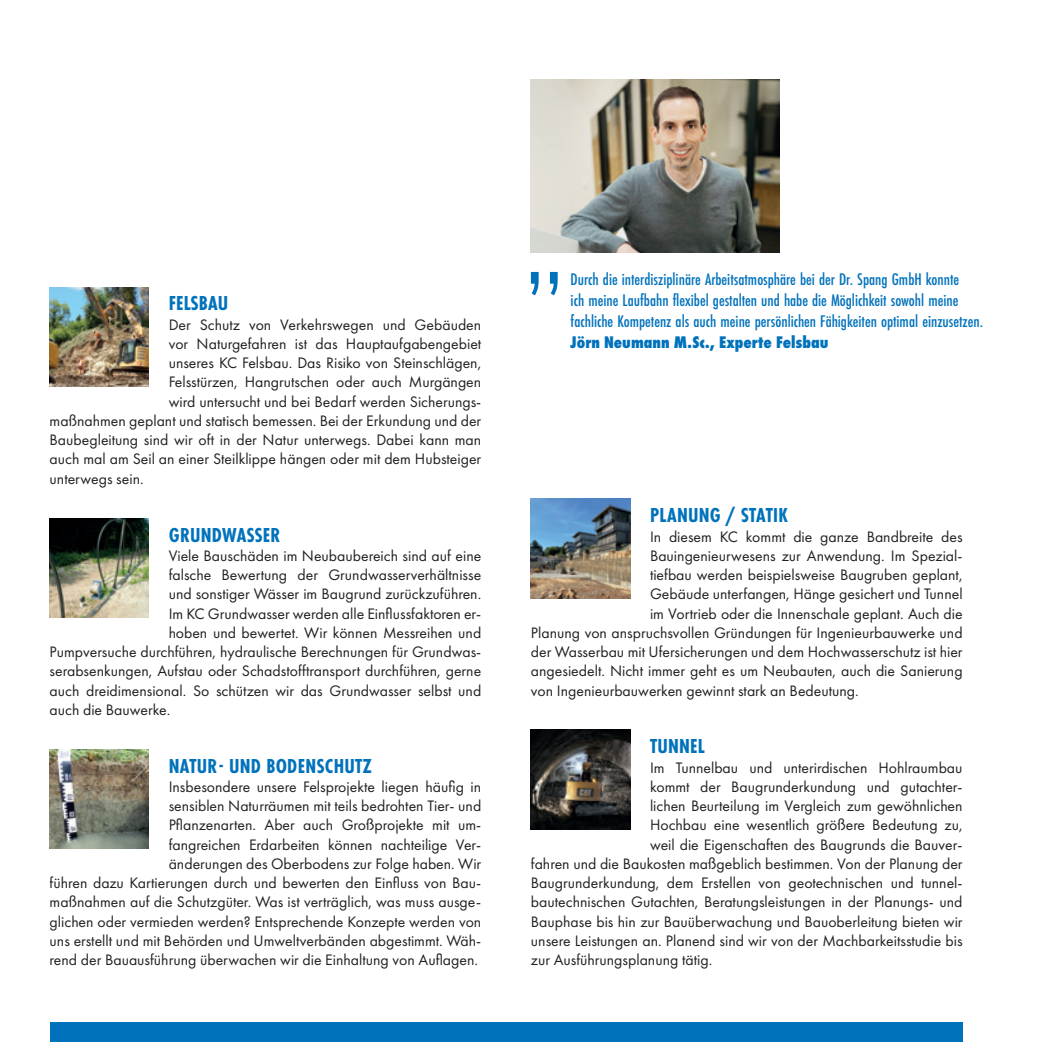
<style>
.page{position:relative;width:1042px;height:1042px;background:#fff}
.page>*{position:absolute;margin:0;border:0;box-sizing:border-box;transform-origin:0 0}
.t1{font:700 21px "Futura PT Cond";letter-spacing:.01em;color:#0072bc}
.t2{font:500 17.5px/21px "Futura PT Cond";color:#0072bc}
.t3{font:800 17.5px "Futura PT Cond";color:#0072bc}
.t4{font:15.75px/19.2px "Futura PT";color:#231f20;text-align:right}
</style>
<div class="page">
<img style="left:531px;top:79px;width:248px;height:174px">
<svg style="left:531px;top:272px;width:27px;height:23px"></svg>
<img style="left:50px;top:287px;width:99px;height:100px">
<img style="left:50px;top:518px;width:99px;height:99px">
<img style="left:531px;top:730px;width:99px;height:99px">
<img style="left:50px;top:749px;width:99px;height:100px">
<img style="left:531px;top:499px;width:99px;height:99px">
<div style="left:50px;top:1022px;width:912px;height:20px;background:#0072bc"></div>
<h1 class="t1" style="left:169px;top:291px;width:61px">FELSBAU</h1>
<p class="t4" style="left:169px;top:315px;width:314px">Der Schutz von Verkehrswegen und Gebäuden</p>
<p class="t4" style="left:169px;top:334px;width:314px">vor Naturgefahren ist das Hauptaufgabengebiet</p>
<p class="t4" style="left:169px;top:353px;width:314px">unseres KC Felsbau. Das Risiko von Steinschlägen,</p>
<p class="t4" style="left:169px;top:372px;width:314px">Felsstürzen, Hangrutschen oder auch Murgängen</p>
<p class="t4" style="left:169px;top:392px;width:314px">wird untersucht und bei Bedarf werden Sicherungs-</p>
<p class="t4" style="left:50px;top:411px;width:433px">maßnahmen geplant und statisch bemessen. Bei der Erkundung und der</p>
<p class="t4" style="left:50px;top:430px;width:433px">Baubegleitung sind wir oft in der Natur unterwegs. Dabei kann man</p>
<p class="t4" style="left:50px;top:449px;width:433px">auch mal am Seil an einer Steilklippe hängen oder mit dem Hubsteiger</p>
<p class="t4" style="left:50px;top:469px;width:96px">unterwegs sein.</p>
<h1 class="t1" style="left:169px;top:522px;width:113px">GRUNDWASSER</h1>
<p class="t4" style="left:169px;top:546px;width:314px">Viele Bauschäden im Neubaubereich sind auf eine</p>
<p class="t4" style="left:169px;top:565px;width:314px">falsche Bewertung der Grundwasserverhältnisse</p>
<p class="t4" style="left:169px;top:584px;width:314px">und sonstiger Wässer im Baugrund zurückzuführen.</p>
<p class="t4" style="left:169px;top:603px;width:314px">Im KC Grundwasser werden alle Einflussfaktoren er-</p>
<p class="t4" style="left:169px;top:623px;width:314px">hoben und bewertet. Wir können Messreihen und</p>
<p class="t4" style="left:50px;top:642px;width:433px">Pumpversuche durchführen, hydraulische Berechnungen für Grundwas-</p>
<p class="t4" style="left:50px;top:661px;width:433px">serabsenkungen, Aufstau oder Schadstofftransport durchführen, gerne</p>
<p class="t4" style="left:50px;top:680px;width:433px">auch dreidimensional. So schützen wir das Grundwasser selbst und</p>
<p class="t4" style="left:50px;top:700px;width:122px">auch die Bauwerke.</p>
<h1 class="t1" style="left:169px;top:753px;width:205px">NATUR- UND BODENSCHUTZ</h1>
<p class="t4" style="left:50px;top:777px;width:433px">Insbesondere unsere Felsprojekte liegen häufig in<br>sensiblen Naturräumen mit teils bedrohten Tier- und<br>Pflanzenarten. Aber auch Großprojekte mit um-<br>fangreichen Erdarbeiten können nachteilige Ver-<br>änderungen des Oberbodens zur Folge haben. Wir<br>führen dazu Kartierungen durch und bewerten den Einfluss von Bau&shy;maßnahmen auf die Schutzgüter. Was ist verträglich, was muss ausge&shy;glichen oder vermieden werden? Entsprechende Konzepte werden von uns erstellt und mit Behörden und Umweltverbänden abgestimmt. Wäh&shy;rend der Bauausführung überwachen wir die Einhaltung von Auflagen.</p>
<p class="t2" style="left:570px;top:269px;width:414px">Durch die interdisziplinäre Arbeitsatmosphäre bei der Dr. Spang GmbH konnte<br>ich meine Laufbahn flexibel gestalten und habe die Möglichkeit sowohl meine fachliche Kompetenz als auch meine persönlichen Fähigkeiten optimal einzusetzen.</p>
<p class="t3" style="left:570px;top:332px;width:259px">Jörn Neumann M.Sc., Experte Felsbau</p>
<h1 class="t1" style="left:650px;top:503px;width:139px">PLANUNG / STATIK</h1>
<p class="t4" style="left:650px;top:526px;width:314px">In diesem KC kommt die ganze Bandbreite des</p>
<p class="t4" style="left:650px;top:546px;width:314px">Bauingenieurwesens zur Anwendung. Im Spezial-</p>
<p class="t4" style="left:650px;top:565px;width:314px">tiefbau werden beispielsweise Baugruben geplant,</p>
<p class="t4" style="left:650px;top:584px;width:314px">Gebäude unterfangen, Hänge gesichert und Tunnel</p>
<p class="t4" style="left:650px;top:603px;width:314px">im Vortrieb oder die Innenschale geplant. Auch die</p>
<p class="t4" style="left:531px;top:623px;width:433px">Planung von anspruchsvollen Gründungen für Ingenieurbauwerke und</p>
<p class="t4" style="left:531px;top:642px;width:433px">der Wasserbau mit Ufersicherungen und dem Hochwasserschutz ist hier</p>
<p class="t4" style="left:531px;top:661px;width:433px">angesiedelt. Nicht immer geht es um Neubauten, auch die Sanierung</p>
<p class="t4" style="left:531px;top:680px;width:329px">von Ingenieurbauwerken gewinnt stark an Bedeutung.</p>
<h1 class="t1" style="left:650px;top:734px;width:56px">TUNNEL</h1>
<p class="t4" style="left:650px;top:757px;width:314px">Im Tunnelbau und unterirdischen Hohlraumbau</p>
<p class="t4" style="left:650px;top:777px;width:314px">kommt der Baugrunderkundung und gutachter-</p>
<p class="t4" style="left:650px;top:796px;width:314px">lichen Beurteilung im Vergleich zum gewöhnlichen</p>
<p class="t4" style="left:650px;top:815px;width:314px">Hochbau eine wesentlich größere Bedeutung zu,</p>
<p class="t4" style="left:650px;top:834px;width:314px">weil die Eigenschaften des Baugrunds die Bauver-</p>
<p class="t4" style="left:531px;top:854px;width:433px">fahren und die Baukosten maßgeblich bestimmen. Von der Planung der</p>
<p class="t4" style="left:531px;top:873px;width:433px">Baugrunderkundung, dem Erstellen von geotechnischen und tunnel-</p>
<p class="t4" style="left:531px;top:892px;width:433px">bautechnischen Gutachten, Beratungsleistungen in der Planungs- und</p>
<p class="t4" style="left:531px;top:911px;width:433px">Bauphase bis hin zur Bauüberwachung und Bauoberleitung bieten wir</p>
<p class="t4" style="left:531px;top:931px;width:433px">unsere Leistungen an. Planend sind wir von der Machbarkeitsstudie bis</p>
<p class="t4" style="left:531px;top:950px;width:183px">zur Ausführungsplanung tätig.</p>
</div>
